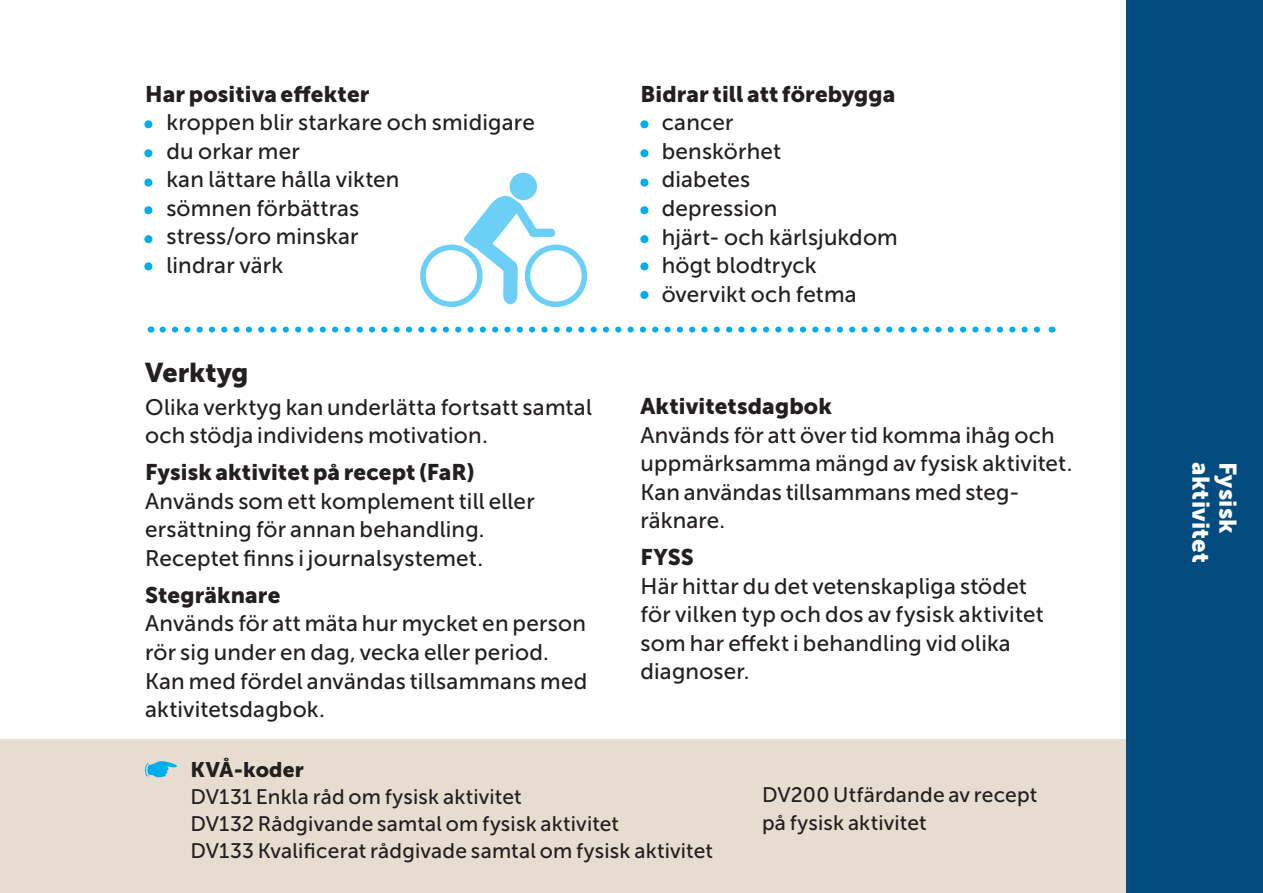
<style>
.page{position:relative;width:1263px;height:893px;background:#fff}
.page>*{position:absolute;margin:0;border:0;box-sizing:border-box;transform-origin:0 0}
.t1{font:27px "Museo Sans 900";color:#231f20}
.t2{font:24px "Museo Sans 900";letter-spacing:.01em;color:#fff}
.t3{font:22.5px/28.5px "Museo Sans 500";letter-spacing:.01em;color:#231f20}
.t4{font:22.5px "Museo Sans 900";letter-spacing:.005em;color:#231f20}
.t5{font:21px/27px "Museo Sans 500";letter-spacing:.01em;color:#231f20}
.t6{font:21px "Museo Sans 900";letter-spacing:.01em;color:#231f20}
.s1{font-family:"Myriad Pro";color:#00aeef}
</style>
<div class="page">
<div style="left:0;top:740px;width:1177px;height:153px;background:#e6dccf"></div>
<div style="left:1127px;top:0;width:136px;height:893px;background:#044c80"></div>
<svg style="left:145px;top:761px;width:32px;height:16px"></svg>
<svg style="left:163px;top:327px;width:878px;height:6px"></svg>
<div style="left:525px;top:245px;width:62px;height:62px;background:#6bcff6;border-radius:50%"></div>
<div style="left:530px;top:250px;width:52px;height:51px;background:#fff;border-radius:50%"></div>
<div style="left:420px;top:245px;width:63px;height:62px;background:#6bcff6;border-radius:50%"></div>
<div style="left:426px;top:250px;width:51px;height:51px;background:#fff;border-radius:50%"></div>
<div style="left:529px;top:229px;width:26px;height:8px;background:#6bcff6;border-radius:4px"></div>
<svg style="left:463px;top:172px;width:75px;height:132px"></svg>
<div style="left:144px;top:120px;width:8px;height:8px;background:#00aeef;border-radius:50%"></div>
<div style="left:144px;top:179px;width:8px;height:8px;background:#00aeef;border-radius:50%"></div>
<div style="left:144px;top:235px;width:8px;height:8px;background:#00aeef;border-radius:50%"></div>
<div style="left:144px;top:149px;width:8px;height:8px;background:#00aeef;border-radius:50%"></div>
<div style="left:144px;top:206px;width:8px;height:8px;background:#00aeef;border-radius:50%"></div>
<div style="left:144px;top:262px;width:8px;height:8px;background:#00aeef;border-radius:50%"></div>
<div style="left:640px;top:120px;width:8px;height:8px;background:#00aeef;border-radius:50%"></div>
<div style="left:640px;top:179px;width:8px;height:8px;background:#00aeef;border-radius:50%"></div>
<div style="left:640px;top:235px;width:8px;height:8px;background:#00aeef;border-radius:50%"></div>
<div style="left:640px;top:149px;width:8px;height:8px;background:#00aeef;border-radius:50%"></div>
<div style="left:640px;top:206px;width:8px;height:8px;background:#00aeef;border-radius:50%"></div>
<div style="left:640px;top:262px;width:8px;height:8px;background:#00aeef;border-radius:50%"></div>
<div style="left:640px;top:291px;width:8px;height:8px;background:#00aeef;border-radius:50%"></div>
<p class="t4" style="left:145px;top:81px;width:226px">Har positiva effekter</p>
<p class="t3" style="left:145px;top:108px;width:391px"><span class="s1">•</span> kroppen blir starkare och smidigare</p>
<p class="t3" style="left:145px;top:137px;width:156px"><span class="s1">•</span> du orkar mer</p>
<p class="t3" style="left:145px;top:166px;width:256px"><span class="s1">•</span> kan lättare hålla vikten</p>
<p class="t3" style="left:145px;top:194px;width:216px"><span class="s1">•</span> sömnen förbättras</p>
<p class="t3" style="left:145px;top:223px;width:215px"><span class="s1">•</span> stress/oro minskar</p>
<p class="t3" style="left:145px;top:251px;width:140px"><span class="s1">•</span> lindrar värk</p>
<p class="t1" style="left:145px;top:357px;width:105px">Verktyg</p>
<p class="t3" style="left:145px;top:393px;width:448px">Olika verktyg kan underlätta fortsatt samtal och stödja individens motivation.</p>
<p class="t4" style="left:145px;top:460px;width:331px">Fysisk aktivitet på recept (FaR)</p>
<p class="t3" style="left:145px;top:487px;width:391px">Används som ett komplement till eller ersättning för annan behandling.<br>Receptet finns i journalsystemet.</p>
<p class="t4" style="left:145px;top:582px;width:137px">Stegräknare</p>
<p class="t3" style="left:145px;top:610px;width:444px">Används för att mäta hur mycket en person rör sig under en dag, vecka eller period.<br>Kan med fördel användas tillsammans med aktivitetsdagbok.</p>
<p class="t4" style="left:640px;top:81px;width:257px">Bidrar till att förebygga</p>
<p class="t3" style="left:640px;top:109px;width:95px"><span class="s1">•</span> cancer</p>
<p class="t3" style="left:640px;top:137px;width:142px"><span class="s1">•</span> benskörhet</p>
<p class="t3" style="left:640px;top:166px;width:111px"><span class="s1">•</span> diabetes</p>
<p class="t3" style="left:640px;top:194px;width:138px"><span class="s1">•</span> depression</p>
<p class="t3" style="left:640px;top:223px;width:259px"><span class="s1">•</span> hjärt- och kärlsjukdom</p>
<p class="t3" style="left:640px;top:251px;width:178px"><span class="s1">•</span> högt blodtryck</p>
<p class="t3" style="left:640px;top:280px;width:218px"><span class="s1">•</span> övervikt och fetma</p>
<p class="t4" style="left:640px;top:393px;width:193px">Aktivitetsdagbok</p>
<p class="t3" style="left:640px;top:421px;width:433px">Används för att över tid komma ihåg och uppmärksamma mängd av fysisk aktivitet.<br>Kan användas tillsammans med steg&shy;räknare.</p>
<p class="t4" style="left:640px;top:545px;width:55px">FYSS</p>
<p class="t3" style="left:640px;top:572px;width:405px">Här hittar du det vetenskapliga stödet för vilken typ och dos av fysisk aktivitet som har effekt i behandling vid olika diagnoser.</p>
<p class="t6" style="left:191px;top:758px;width:115px">KVÅ-koder</p>
<p class="t5" style="left:191px;top:783px;width:524px">DV131 Enkla råd om fysisk aktivitet<br>DV132 Rådgivande samtal om fysisk aktivitet<br>DV133 Kvalificerat rådgivade samtal om fysisk aktivitet</p>
<p class="t5" style="left:762px;top:780px;width:277px;line-height:28.5px">DV200 Utfärdande av recept på fysisk aktivitet</p>
<p class="t2" style="left:1214px;top:462px;width:103px;rotate:90deg">aktivitet</p>
<p class="t2" style="left:1241px;top:462px;width:73px;rotate:90deg">Fysisk</p>
</div>
